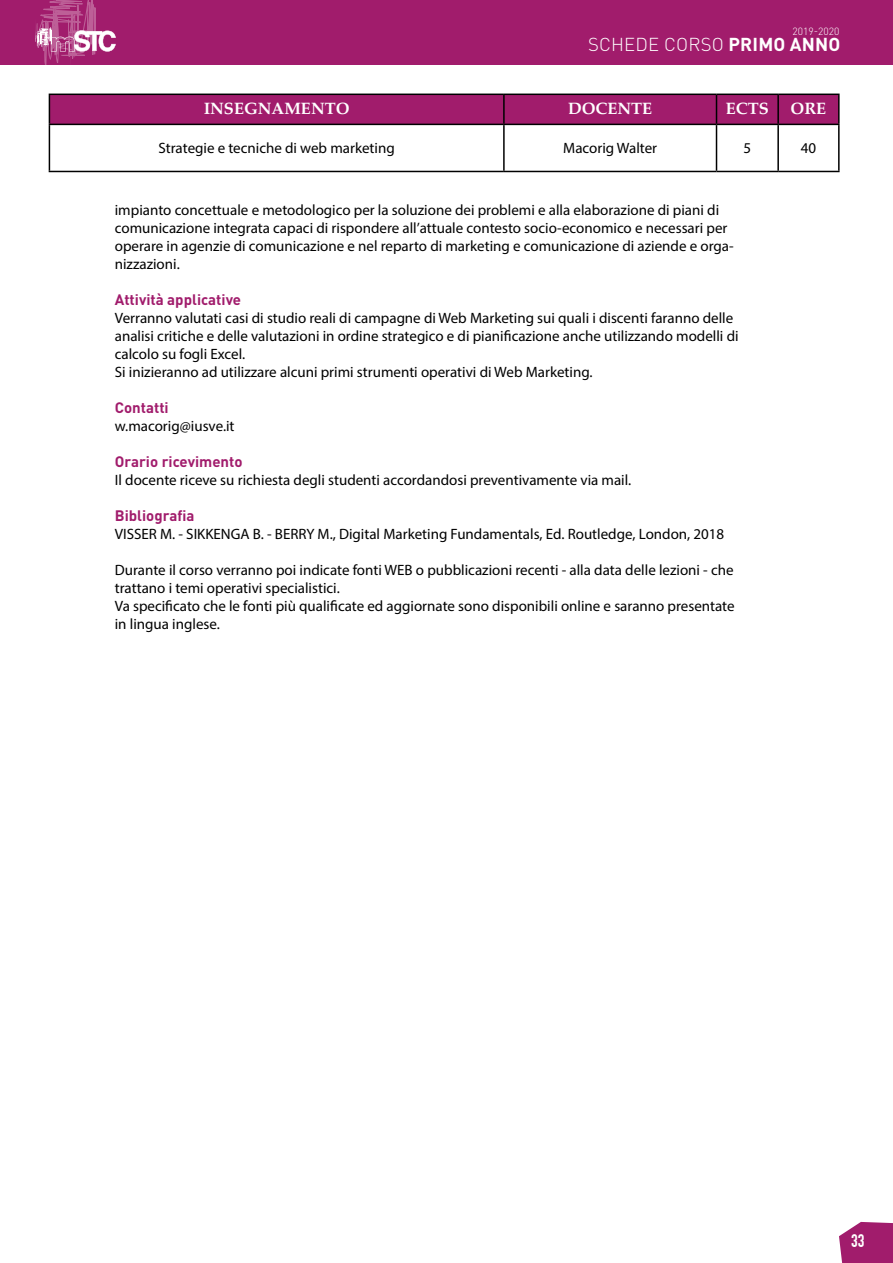
<style>
.page{position:relative;width:893px;height:1263px;background:#fff}
.page>*{position:absolute;margin:0;border:0;box-sizing:border-box;transform-origin:0 0}
.t1{font:300 18.45px "DIN Pro";letter-spacing:.01em;color:#fff}
.t2{font:700 17.85px "DIN Condensed";color:#fff}
.t3{font:700 16.5px "Palatino";color:#fff}
.t4{font:15px/18px "Myriad Pro";color:#000}
.t5{font:700 15px "DIN Pro";color:#a11c6c}
.t6{font:300 10.35px "DIN Pro";color:#fff}
.s1{font-weight:700}
</style>
<div class="page">
<svg style="left:839px;top:1222px;width:54px;height:41px;background:#aa317a"></svg>
<div style="left:0;top:0;width:893px;height:65px;background:#a11c6c"></div>
<svg style="left:35px;top:0;width:81px;height:65px"></svg>
<svg style="left:49px;top:94px;width:789px;height:30px;background:#981a66"></svg>
<hr style="left:778px;top:94px;width:62px;height:1px;background:#000">
<hr style="left:777px;top:95px;width:2px;height:29px;background:#000">
<hr style="left:838px;top:95px;width:2px;height:29px;background:#000">
<hr style="left:49px;top:124px;width:455px;height:1px;background:#000">
<hr style="left:49px;top:125px;width:1px;height:46px;background:#000">
<hr style="left:504px;top:124px;width:212px;height:1px;background:#000">
<hr style="left:503px;top:125px;width:2px;height:46px;background:#000">
<hr style="left:716px;top:124px;width:62px;height:1px;background:#000">
<hr style="left:716px;top:125px;width:1px;height:46px;background:#000">
<hr style="left:778px;top:124px;width:62px;height:1px;background:#000">
<hr style="left:777px;top:125px;width:2px;height:46px;background:#000">
<hr style="left:838px;top:125px;width:2px;height:46px;background:#000">
<hr style="left:49px;top:171px;width:455px;height:1px;background:#000">
<hr style="left:504px;top:171px;width:212px;height:1px;background:#000">
<hr style="left:716px;top:171px;width:62px;height:1px;background:#000">
<hr style="left:778px;top:171px;width:62px;height:1px;background:#000">
<p class="t6" style="left:793px;top:24px;width:49px">2019-2020</p>
<p class="t1" style="left:588px;top:32px;width:254px">SCHEDE CORSO <span class="s1">PRIMO ANNO</span></p>
<p class="t3" style="left:204px;top:94px;width:147px">INSEGNAMENTO</p>
<p class="t3" style="left:568px;top:94px;width:86px">DOCENTE</p>
<p class="t3" style="left:726px;top:94px;width:45px">ECTS</p>
<p class="t3" style="left:791px;top:94px;width:37px">ORE</p>
<p class="t4" style="left:158px;top:139px;width:238px">Strategie e tecniche di web marketing</p>
<p class="t4" style="left:563px;top:139px;width:96px">Macorig Walter</p>
<p class="t4" style="left:743px;top:139px;width:9px">5</p>
<p class="t4" style="left:801px;top:139px;width:17px">40</p>
<p class="t4" style="left:115px;top:201px;width:620px">impianto concettuale e metodologico per la soluzione dei problemi e alla elaborazione di piani di comunicazione integrata capaci di rispondere all’attuale contesto socio-economico e necessari per operare in agenzie di comunicazione e nel reparto di marketing e comunicazione di aziende e orga&shy;nizzazioni.</p>
<p class="t5" style="left:115px;top:289px;width:128px">Attività applicative</p>
<p class="t4" style="left:115px;top:309px;width:625px">Verranno valutati casi di studio reali di campagne di Web Marketing sui quali i discenti faranno delle analisi critiche e delle valutazioni in ordine strategico e di pianificazione anche utilizzando modelli di calcolo su fogli Excel.<br>Si inizieranno ad utilizzare alcuni primi strumenti operativi di Web Marketing.</p>
<p class="t5" style="left:115px;top:397px;width:55px">Contatti</p>
<p class="t4" style="left:115px;top:417px;width:121px">w.macorig@iusve.it</p>
<p class="t5" style="left:115px;top:451px;width:129px">Orario ricevimento</p>
<p class="t4" style="left:115px;top:471px;width:518px">Il docente riceve su richiesta degli studenti accordandosi preventivamente via mail.</p>
<p class="t5" style="left:115px;top:505px;width:81px">Bibliografia</p>
<p class="t4" style="left:115px;top:525px;width:611px">VISSER M. - SIKKENGA B. - BERRY M., Digital Marketing Fundamentals, Ed. Routledge, London, 2018</p>
<p class="t4" style="left:115px;top:561px;width:621px">Durante il corso verranno poi indicate fonti WEB o pubblicazioni recenti - alla data delle lezioni - che trattano i temi operativi specialistici.<br>Va specificato che le fonti più qualificate ed aggiornate sono disponibili online e saranno presentate in lingua inglese.</p>
<p class="t2" style="left:851px;top:1230px;width:15px">33</p>
</div>
